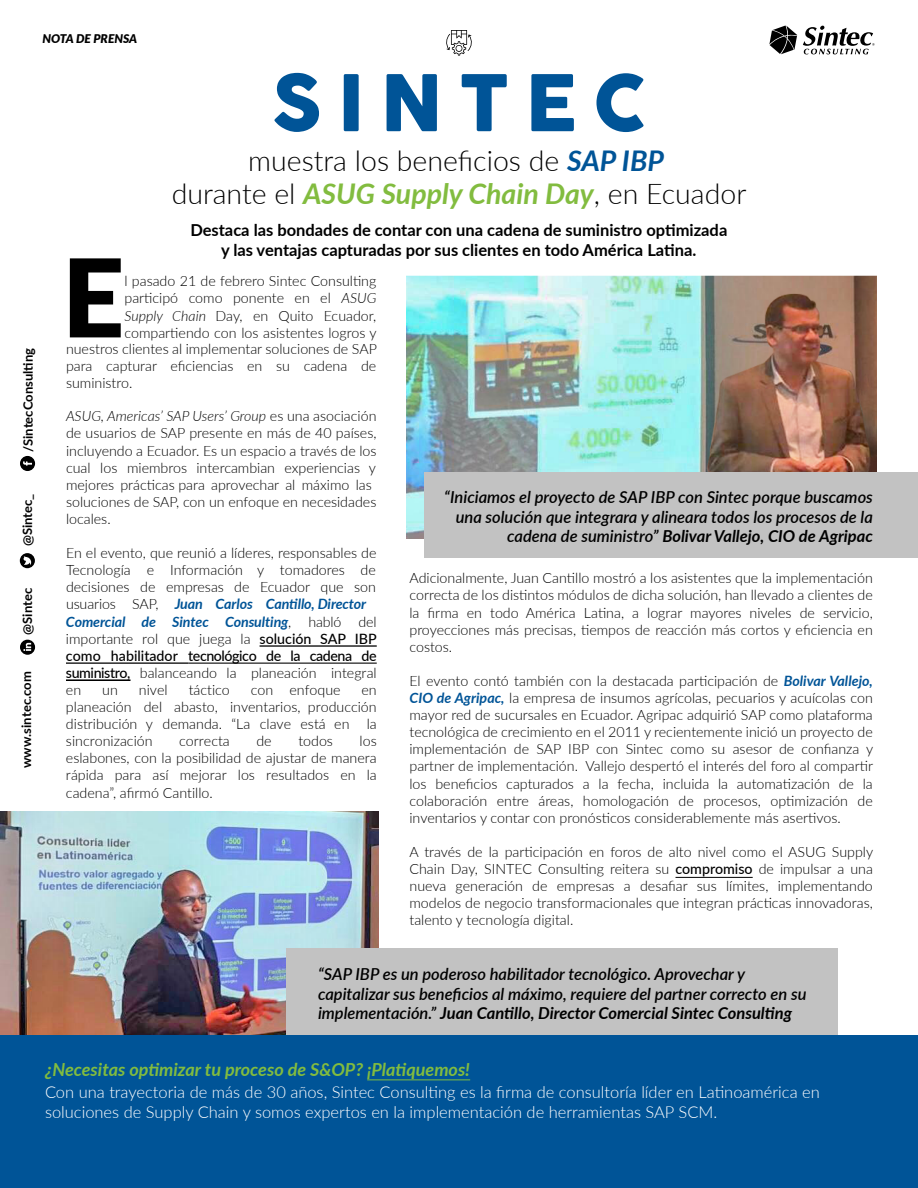
<style>
.page{position:relative;width:918px;height:1188px;background:#fff}
.page>*{position:absolute;margin:0;border:0;box-sizing:border-box;transform-origin:0 0}
.t1{font:900 108.45px "Lato";color:#000}
.t2{font:300 28.5px "Lato";color:#000}
.t3{font:italic 700 18px "Lato";color:#82bc3f}
.t4{font:italic 600 16.5px/19.8px "Lato";color:#000}
.t5{font:300 16.5px/19.8px "Lato";color:#fff}
.t6{font:700 16.5px/19.8px "Lato";color:#000;text-align:center}
.t7{font:300 14.25px/17.1px "Lato";color:#000;text-align:justify}
.t8{font:700 13.05px "Lato";color:#000}
.t9{font:italic 900 12px "Lato";color:#000}
.s1{font-weight:700;font-style:italic;color:#005497}
.s2{font-weight:700;font-style:italic;color:#82bc3f}
.s3{font-style:italic}
.s4{font-weight:500}
.s5{font-weight:700}
</style>
<div class="page">
<img style="left:1px;top:811px;width:378px;height:224px">
<img style="left:407px;top:276px;width:469px;height:263px">
<svg style="left:274px;top:73px;width:45px;height:59px"></svg>
<svg style="left:344px;top:74px;width:15px;height:57px"></svg>
<svg style="left:387px;top:74px;width:50px;height:57px"></svg>
<svg style="left:462px;top:74px;width:45px;height:57px"></svg>
<svg style="left:531px;top:74px;width:43px;height:57px"></svg>
<svg style="left:596px;top:73px;width:48px;height:59px"></svg>
<div style="left:424px;top:472px;width:494px;height:86px;background:#c2c2c2"></div>
<div style="left:286px;top:948px;width:552px;height:96px;background:#c2c2c2"></div>
<hr style="left:676px;top:877px;width:77px;height:1px;background:#000">
<svg style="left:20px;top:456px;width:15px;height:15px"></svg>
<svg style="left:20px;top:553px;width:15px;height:15px"></svg>
<svg style="left:20px;top:640px;width:15px;height:15px"></svg>
<div style="left:0;top:1035px;width:918px;height:153px;background:#005497"></div>
<hr style="left:367px;top:1079px;width:103px;height:1px;background:#82bc3f">
<svg style="left:769px;top:26px;width:28px;height:28px"></svg>
<svg style="left:803px;top:26px;width:72px;height:28px"></svg>
<svg style="left:446px;top:30px;width:26px;height:26px"></svg>
<hr style="left:260px;top:646px;width:117px;height:1px;background:#000">
<hr style="left:66px;top:663px;width:122px;height:1px;background:#000">
<hr style="left:188px;top:663px;width:189px;height:1px;background:#000">
<hr style="left:66px;top:680px;width:65px;height:1px;background:#000">
<p class="t9" style="left:42px;top:29px;width:96px">NOTA DE PRENSA</p>
<h2 class="t2" style="left:248px;top:141px;width:417px">muestra los beneficios de <span class="s1">SAP IBP</span></h2>
<h2 class="t2" style="left:172px;top:173px;width:576px">durante el <span class="s2">ASUG Supply Chain Day</span>, en Ecuador</h2>
<p class="t8" style="left:18px;top:452px;width:106px;rotate:-90deg">/SintecConsulting</p>
<p class="t8" style="left:18px;top:546px;width:54px;rotate:-90deg">@Sintec_</p>
<p class="t8" style="left:18px;top:635px;width:48px;rotate:-90deg">@Sintec</p>
<p class="t8" style="left:17px;top:768px;width:98px;rotate:-90deg">www.sintec.com</p>
<p class="t6" style="left:190px;top:219px;width:539px">Destaca las bondades de contar con una cadena de suministro optimizada y las ventajas capturadas por sus clientes en todo América Latina.</p>
<p class="t7" style="left:124px;top:272px;width:253px">l pasado 21 de febrero Sintec Consulting</p>
<p class="t7" style="left:124px;top:289px;width:253px">participó como ponente en el <span class="s3">ASUG</span></p>
<p class="t7" style="left:124px;top:306px;width:253px"><span class="s3">Supply Chain</span> Day, en Quito Ecuador,</p>
<p class="t7" style="left:124px;top:323px;width:254px">compartiendo con los asistentes logros y</p>
<p class="t7" style="left:66px;top:340px;width:312px">nuestros clientes al implementar soluciones de SAP</p>
<p class="t7" style="left:66px;top:357px;width:312px">para capturar eficiencias en su cadena de</p>
<p class="t7" style="left:66px;top:374px;width:68px">suministro.</p>
<p class="t7" style="left:66px;top:407px;width:312px;text-align:left"><span class="s3">ASUG, Americas’ SAP Users’ Group</span> es una asociación de usuarios de SAP presente en más de 40 países, incluyendo a Ecuador. Es un espacio a través de los cual los miembros intercambian experiencias y mejores prácticas para aprovechar al máximo las soluciones de SAP, con un enfoque en necesidades locales.</p>
<p class="t7" style="left:66px;top:544px;width:312px;text-align:left">En el evento, que reunió a líderes, responsables de Tecnología e Información y tomadores de decisiones de empresas de Ecuador que son usuarios SAP, <span class="s1">Juan Carlos Cantillo, Director Comercial de Sintec Consulting</span>, habló del importante rol que juega la <span class="s4">solución SAP IBP como habilitador tecnológico de la cadena de suministro,</span> balanceando la planeación integral en</p>
<h1 class="t1" style="left:62px;top:216px;width:64px">E</h1>
<p class="t4" style="left:444px;top:486px;width:430px;text-align:right">“Iniciamos el proyecto de SAP IBP con Sintec porque buscamos una solución que integrara y alineara todos los procesos de la cadena de suministro” <span class="s5">Bolivar Vallejo, CIO de Agripac</span></p>
<p class="t7" style="left:410px;top:569px;width:465px">Adicionalmente, Juan Cantillo mostró a los asistentes que la implementación correcta de los distintos módulos de dicha solución, han llevado a clientes de la firma en todo América Latina, a lograr mayores niveles de servicio, proyecciones más precisas, tiempos de reacción más cortos y eficiencia en costos.</p>
<p class="t7" style="left:410px;top:672px;width:465px">El evento contó también con la destacada participación de <span class="s1">Bolivar Vallejo, CIO de Agripac,</span> la empresa de insumos agrícolas, pecuarios y acuícolas con mayor red de sucursales en Ecuador. Agripac adquirió SAP como plataforma tecnológica de crecimiento en el 2011 y recientemente inició un proyecto de implementación de SAP IBP con Sintec como su asesor de confianza y partner de implementación. Vallejo despertó el interés del foro al compartir los beneficios capturados a la fecha, incluida la automatización de la colaboración entre áreas, homologación de procesos, optimización de inventarios y contar con pronósticos considerablemente más asertivos.</p>
<p class="t7" style="left:410px;top:843px;width:465px">A través de la participación en foros de alto nivel como el ASUG Supply Chain Day, SINTEC Consulting reitera su <span class="s4">compromiso</span> de impulsar a una nueva generación de empresas a desafiar sus límites, implementando modelos de negocio transformacionales que integran prácticas innovadoras, talento y tecnología digital.</p>
<p class="t7" style="left:102px;top:681px;width:17px">un</p>
<p class="t7" style="left:139px;top:681px;width:30px">nivel</p>
<p class="t7" style="left:189px;top:681px;width:43px">táctico</p>
<p class="t7" style="left:251px;top:681px;width:91px">con enfoque</p>
<p class="t7" style="left:66px;top:681px;width:312px;text-indent:296px">en planeación del abasto, inventarios, producción distribución y demanda. “La clave está en la sincronización</p>
<p class="t7" style="left:66px;top:732px;width:312px;text-indent:294px">los eslabones, con la posibilidad de ajustar de manera rápida para así mejorar los resultados en la cadena”, afirmó Cantillo.</p>
<p class="t7" style="left:179px;top:732px;width:52px">correcta</p>
<p class="t7" style="left:256px;top:732px;width:17px">de</p>
<p class="t7" style="left:298px;top:732px;width:36px">todos</p>
<p class="t4" style="left:318px;top:963px;width:490px">“SAP IBP es un poderoso habilitador tecnológico. Aprovechar y capitalizar sus beneficios al máximo, requiere del partner correcto en su implementación.” <span class="s5">Juan Cantillo, Director Comercial Sintec Consulting</span></p>
<p class="t3" style="left:45px;top:1056px;width:427px">¿Necesitas optimizar tu proceso de S&amp;OP? ¡Platiquemos!</p>
<p class="t5" style="left:45px;top:1082px;width:776px">Con una trayectoria de más de 30 años, Sintec Consulting es la firma de consultoría líder en Latinoamérica en soluciones de Supply Chain y somos expertos en la implementación de herramientas SAP SCM.</p>
</div>
